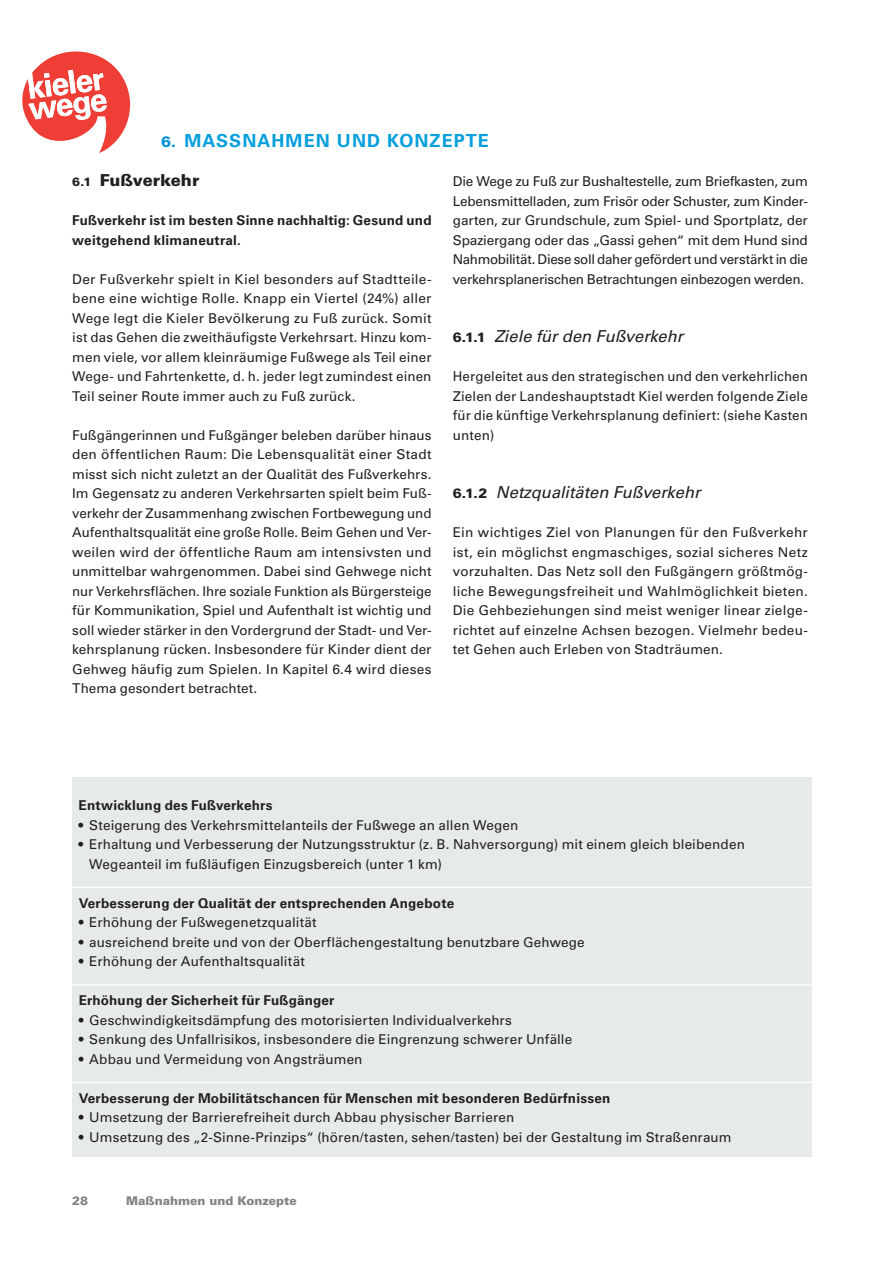
<style>
.page{position:relative;width:893px;height:1263px;background:#fff}
.page>*{position:absolute;margin:0;border:0;box-sizing:border-box;transform-origin:0 0}
.t1{font:700 18px "Univers LT";letter-spacing:.06em;color:#049fdc}
.t2{font:italic 16.5px "Univers LT";letter-spacing:-.005em;color:#231f20}
.t3{font:900 16.5px "Univers LT";letter-spacing:-.005em;color:#231f20}
.t4{font:13.5px/19.5px "Univers LT";letter-spacing:.01em;color:#231f20;text-align:justify}
.t5{font:700 13.5px/19.5px "Univers LT";letter-spacing:.015em;color:#231f20}
.t6{font:900 12px "Univers LT";color:#808285}
.s1{font-weight:900;font-size:15px;color:#0090d6}
.s2{font-size:12px}
.s3{font-weight:900;font-style:normal;font-size:13.5px}
</style>
<div class="page">
<div style="left:72px;top:777px;width:740px;height:380px;background:#e6eaeb"></div>
<hr style="left:72px;top:887px;width:750px;height:1px;background:#fff">
<hr style="left:72px;top:984px;width:750px;height:2px;background:#fff">
<hr style="left:72px;top:1082px;width:750px;height:1px;background:#fff">
<svg style="left:22px;top:51px;width:109px;height:102px"></svg>
<h1 class="t1" style="left:161px;top:130px;width:329px"><span class="s1">6.</span> MaSSnahmen und Konzepte</h1>
<p class="t3" style="left:72px;top:170px;width:129px"><span class="s2">6.1</span> Fußverkehr</p>
<p class="t5" style="left:72px;top:211px;width:361px">Fußverkehr ist im besten Sinne nachhaltig: Gesund und weitgehend klimaneutral.</p>
<p class="t4" style="left:72px;top:269px;width:361px">Der Fußverkehr spielt in Kiel besonders auf Stadtteile&shy;bene eine wichtige Rolle. Knapp ein Viertel (24%) aller Wege legt die Kieler Bevölkerung zu Fuß zurück. Somit ist das Gehen die zweithäufigste Verkehrsart. Hinzu kom&shy;men viele, vor allem kleinräumige Fußwege als Teil einer Wege- und Fahrtenkette, d. h. jeder legt zumindest einen Teil seiner Route immer auch zu Fuß zurück.</p>
<p class="t4" style="left:72px;top:425px;width:361px">Fußgängerinnen und Fußgänger beleben darüber hinaus den öffentlichen Raum: Die Lebensqualität einer Stadt misst sich nicht zuletzt an der Qualität des Fußverkehrs.<br>Im Gegensatz zu anderen Verkehrsarten spielt beim Fuß&shy;verkehr der Zusammenhang zwischen Fortbewegung und Aufenthaltsqualität eine große Rolle. Beim Gehen und Ver&shy;weilen wird der öffentliche Raum am intensivsten und unmittelbar wahrgenommen. Dabei sind Gehwege nicht nur Verkehrsflächen. Ihre soziale Funktion als Bürgersteige für Kommunikation, Spiel und Aufenthalt ist wichtig und soll wieder stärker in den Vordergrund der Stadt- und Ver&shy;kehrsplanung rücken. Insbesondere für Kinder dient der Gehweg häufig zum Spielen. In Kapitel 6.4 wird dieses Thema gesondert betrachtet.</p>
<p class="t4" style="left:453px;top:172px;width:357px">Die Wege zu Fuß zur Bushaltestelle, zum Briefkasten, zum Lebensmittelladen, zum Frisör oder Schuster, zum Kinder&shy;garten, zur Grundschule, zum Spiel- und Sportplatz, der Spaziergang oder das „Gassi gehen“ mit dem Hund sind Nahmobilität. Diese soll daher gefördert und verstärkt in die verkehrsplanerischen Betrachtungen einbezogen werden.</p>
<p class="t2" style="left:453px;top:326px;width:232px"><span class="s3">6.1.1</span> Ziele für den Fußverkehr</p>
<p class="t4" style="left:453px;top:367px;width:357px">Hergeleitet aus den strategischen und den verkehrlichen Zielen der Landeshauptstadt Kiel werden folgende Ziele für die künftige Verkehrsplanung definiert: (siehe Kasten unten)</p>
<p class="t2" style="left:453px;top:482px;width:249px"><span class="s3">6.1.2</span> Netzqualitäten Fußverkehr</p>
<p class="t4" style="left:453px;top:523px;width:357px">Ein wichtiges Ziel von Planungen für den Fußverkehr ist, ein möglichst engmaschiges, sozial sicheres Netz vorzuhalten. Das Netz soll den Fußgängern größtmög&shy;liche Bewegungsfreiheit und Wahlmöglichkeit bieten.<br>Die Gehbeziehungen sind meist weniger linear zielge&shy;richtet auf einzelne Achsen bezogen. Vielmehr bedeu&shy;tet Gehen auch Erleben von Stadträumen.</p>
<p class="t5" style="left:79px;top:796px;width:195px">Entwicklung des Fußverkehrs</p>
<p class="t4" style="left:79px;top:815px;width:441px">• Steigerung des Verkehrsmittelanteils der Fußwege an allen Wegen</p>
<p class="t4" style="left:89px;top:835px;width:657px;text-indent:-11px">• Erhaltung und Verbesserung der Nutzungsstruktur (z. B. Nahversorgung) mit einem gleich bleibenden<br>Wegeanteil im fußläufigen Einzugsbereich (unter 1 km)</p>
<p class="t5" style="left:79px;top:893px;width:377px">Verbesserung der Qualität der entsprechenden Angebote</p>
<p class="t4" style="left:79px;top:913px;width:240px">• Erhöhung der Fußwegenetzqualität</p>
<p class="t4" style="left:79px;top:932px;width:508px">• ausreichend breite und von der Oberflächengestaltung benutzbare Gehwege</p>
<p class="t4" style="left:79px;top:952px;width:228px">• Erhöhung der Aufenthaltsqualität</p>
<p class="t5" style="left:79px;top:991px;width:257px">Erhöhung der Sicherheit für Fußgänger</p>
<p class="t4" style="left:79px;top:1010px;width:435px">• Geschwindigkeitsdämpfung des motorisierten Individualverkehrs</p>
<p class="t4" style="left:79px;top:1030px;width:495px">• Senkung des Unfallrisikos, insbesondere die Eingrenzung schwerer Unfälle</p>
<p class="t4" style="left:79px;top:1049px;width:285px">• Abbau und Vermeidung von Angsträumen</p>
<p class="t5" style="left:79px;top:1088px;width:533px">Verbesserung der Mobilitätschancen für Menschen mit besonderen Bedürfnissen</p>
<p class="t4" style="left:79px;top:1108px;width:437px">• Umsetzung der Barrierefreiheit durch Abbau physischer Barrieren</p>
<p class="t4" style="left:79px;top:1127px;width:654px">• Umsetzung des „2-Sinne-Prinzips“ (hören/tasten, sehen/tasten) bei der Gestaltung im Straßenraum</p>
<p class="t6" style="left:72px;top:1193px;width:18px">28</p>
<p class="t6" style="left:126px;top:1193px;width:172px">Maßnahmen und Konzepte</p>
</div>
